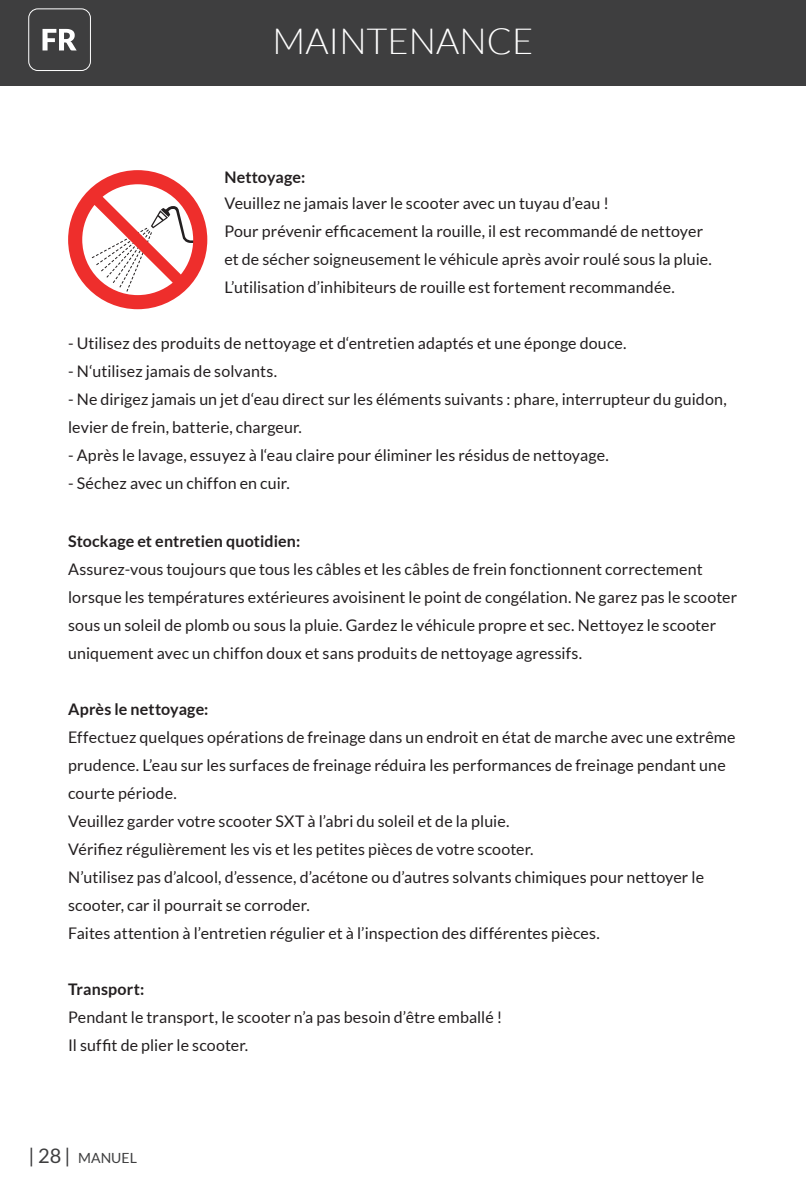
<style>
.page{position:relative;width:806px;height:1191px;background:#fff}
.page>*{position:absolute;margin:0;border:0;box-sizing:border-box;transform-origin:0 0}
.t1{font:300 36px "Lato";color:#fff}
.t2{font:16px/28px "Lato";letter-spacing:.005em;color:#231f20}
.t3{font:700 16px "Lato";letter-spacing:.005em;color:#231f20}
.t4{font:14px "Lato";color:#3e3e3f}
.s1{font-size:20px}
</style>
<div class="page">
<div style="left:0;top:0;width:805px;height:85px;background:#3e3e3f"></div>
<div style="left:28px;top:9px;width:63px;height:62px;border:1px solid #fff;border-radius:9px"></div>
<svg style="left:42px;top:29px;width:35px;height:21px"></svg>
<svg style="left:68px;top:170px;width:139px;height:139px"></svg>
<h1 class="t1" style="left:272px;top:22px;width:262px">MAINTENANCE</h1>
<p class="t3" style="left:224px;top:168px;width:82px">Nettoyage:</p>
<p class="t2" style="left:224px;top:189px;width:489px">Veuillez ne jamais laver le scooter avec un tuyau d’eau !<br>Pour prévenir efficacement la rouille, il est recommandé de nettoyer et de sécher soigneusement le véhicule après avoir roulé sous la pluie.<br>L’utilisation d’inhibiteurs de rouille est fortement recommandée.</p>
<p class="t2" style="left:68px;top:329px;width:559px">- Utilisez des produits de nettoyage et d‘entretien adaptés et une éponge douce.</p>
<p class="t2" style="left:68px;top:357px;width:210px">- N‘utilisez jamais de solvants.</p>
<p class="t2" style="left:68px;top:385px;width:659px">- Ne dirigez jamais un jet d‘eau direct sur les éléments suivants : phare, interrupteur du guidon, levier de frein, batterie, chargeur.</p>
<p class="t2" style="left:68px;top:441px;width:542px">- Après le lavage, essuyez à l‘eau claire pour éliminer les résidus de nettoyage.</p>
<p class="t2" style="left:68px;top:469px;width:223px">- Séchez avec un chiffon en cuir.</p>
<p class="t3" style="left:68px;top:532px;width:233px">Stockage et entretien quotidien:</p>
<p class="t2" style="left:68px;top:555px;width:670px">Assurez-vous toujours que tous les câbles et les câbles de frein fonctionnent correctement lorsque les températures extérieures avoisinent le point de congélation. Ne garez pas le scooter sous un soleil de plomb ou sous la pluie. Gardez le véhicule propre et sec. Nettoyez le scooter uniquement avec un chiffon doux et sans produits de nettoyage agressifs.</p>
<p class="t3" style="left:68px;top:700px;width:142px">Après le nettoyage:</p>
<p class="t2" style="left:68px;top:723px;width:668px">Effectuez quelques opérations de freinage dans un endroit en état de marche avec une extrême prudence. L’eau sur les surfaces de freinage réduira les performances de freinage pendant une courte période.<br>Veuillez garder votre scooter SXT à l’abri du soleil et de la pluie.<br>Vérifiez régulièrement les vis et les petites pièces de votre scooter.<br>N’utilisez pas d’alcool, d’essence, d’acétone ou d’autres solvants chimiques pour nettoyer le scooter, car il pourrait se corroder.<br>Faites attention à l’entretien régulier et à l’inspection des différentes pièces.</p>
<p class="t3" style="left:68px;top:980px;width:78px">Transport:</p>
<p class="t2" style="left:68px;top:1003px;width:435px">Pendant le transport, le scooter n’a pas besoin d’être emballé !<br>Il suffit de plier le scooter.</p>
<p class="t4" style="left:28px;top:1149px;width:110px"><span class="s1">| 28 |</span> MANUEL</p>
</div>
